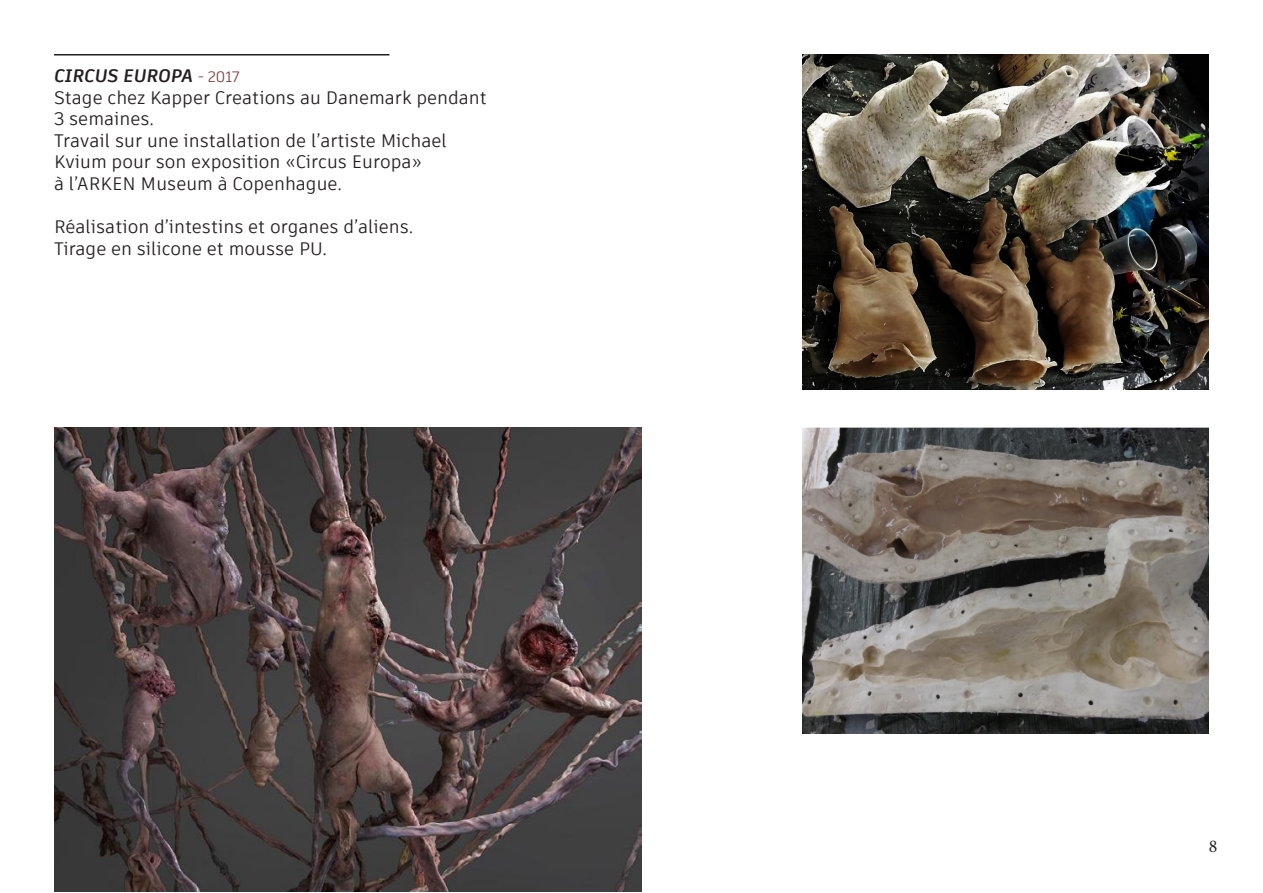
<style>
.page{position:relative;width:1263px;height:893px;background:#fff}
.page>*{position:absolute;margin:0;border:0;box-sizing:border-box;transform-origin:0 0}
.t1{font:18px "Artifakt Element";color:#231f20}
.t2{font:italic 700 18px "Artifakt Element";color:#231f20}
.t3{font:18px "Minion Pro";color:#231f20}
.s1{font-weight:400;font-style:normal;font-size:15px;color:#853d3a}
</style>
<div class="page">
<img style="left:54px;top:427px;width:587px;height:465px">
<img style="left:803px;top:54px;width:406px;height:335px">
<img style="left:803px;top:427px;width:406px;height:307px">
<hr style="left:54px;top:54px;width:335px;height:2px;background:#231f20">
<p class="t2" style="left:54px;top:63px;width:187px">CIRCUS EUROPA <span class="s1">- 2017</span></p>
<p class="t1" style="left:54px;top:85px;width:434px">Stage chez Kapper Creations au Danemark pendant</p>
<p class="t1" style="left:54px;top:106px;width:102px">3 semaines.</p>
<p class="t1" style="left:54px;top:128px;width:394px">Travail sur une installation de l’artiste Michael</p>
<p class="t1" style="left:54px;top:150px;width:370px">Kvium pour son exposition «Circus Europa»</p>
<p class="t1" style="left:54px;top:171px;width:290px">à l’ARKEN Museum à Copenhague.</p>
<p class="t1" style="left:54px;top:214px;width:361px">Réalisation d’intestins et organes d’aliens.</p>
<p class="t1" style="left:54px;top:236px;width:275px">Tirage en silicone et mousse PU.</p>
<p class="t3" style="left:1209px;top:834px;width:10px">8</p>
</div>
